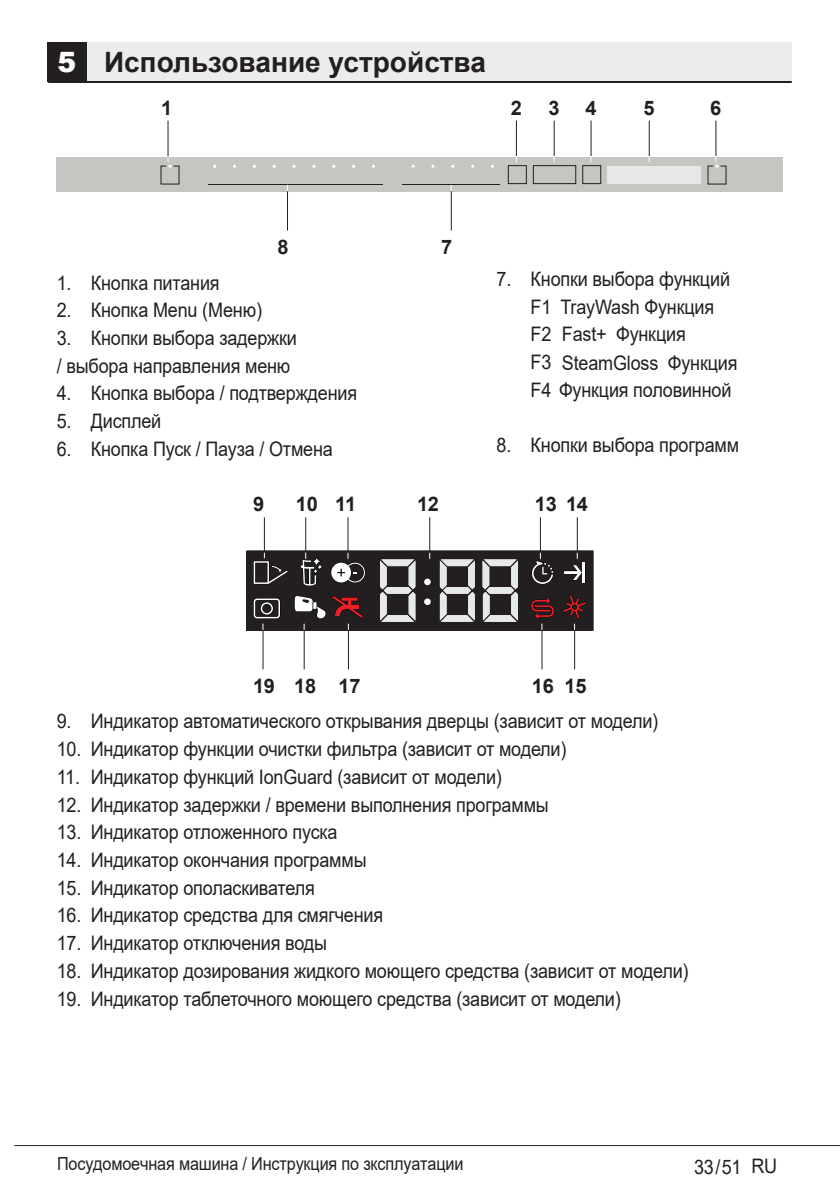
<style>
.page{position:relative;width:840px;height:1191px;background:#fff}
.page>*{position:absolute;margin:0;border:0;box-sizing:border-box;transform-origin:0 0}
.Ana_Baslik{font:700 28px "Arial";color:#231f20}
.t1{font:900 28px "Arial";color:#fff}
.Girintili_Yazi{font:20px "Arial";letter-spacing:-.01em;color:#231f20;scale:.9 1}
.Yazi_alanlari{font:700 20px "Arial";letter-spacing:-.01em;color:#231f20}
.Yazi_alanlari-2{font:20px "Arial";letter-spacing:-.01em;color:#231f20;scale:.9 1}
.t2{font:18px "Arial";letter-spacing:-.01em;color:#231f20;scale:.9 1}
</style>
<div class="page">
<hr style="left:14px;top:1145px;width:825px;height:1px;background:#231f20">
<div style="left:48px;top:43px;width:40px;height:39px;background:#231f20"></div>
<div style="left:88px;top:43px;width:703px;height:39px;background:#ececee"></div>
<hr style="left:48px;top:81px;width:743px;height:2px;background:#231f20">
<div style="left:247px;top:551px;width:345px;height:79px;background:#231f20"></div>
<hr style="left:582px;top:562px;width:2px;height:21px;background:#fff">
<svg style="left:380px;top:559px;width:35px;height:63px"></svg>
<svg style="left:439px;top:559px;width:35px;height:63px"></svg>
<svg style="left:482px;top:559px;width:35px;height:63px"></svg>
<div style="left:424px;top:578px;width:6px;height:7px;background:#fff;border-radius:50%"></div>
<div style="left:424px;top:598px;width:6px;height:7px;background:#fff;border-radius:50%"></div>
<hr style="left:264px;top:517px;width:1px;height:37px;background:#231f20">
<svg style="left:253px;top:552px;width:35px;height:33px"></svg>
<hr style="left:305px;top:517px;width:1px;height:36px;background:#231f20">
<svg style="left:300px;top:552px;width:22px;height:34px"></svg>
<hr style="left:347px;top:517px;width:1px;height:36px;background:#231f20">
<svg style="left:331px;top:553px;width:35px;height:30px"></svg>
<hr style="left:574px;top:630px;width:1px;height:39px;background:#231f20">
<svg style="left:563px;top:595px;width:23px;height:35px"></svg>
<hr style="left:429px;top:517px;width:1px;height:36px;background:#231f20">
<hr style="left:539px;top:517px;width:1px;height:36px;background:#231f20">
<svg style="left:531px;top:553px;width:23px;height:32px"></svg>
<hr style="left:576px;top:517px;width:1px;height:36px;background:#231f20">
<svg style="left:563px;top:553px;width:19px;height:28px"></svg>
<hr style="left:541px;top:630px;width:1px;height:39px;background:#231f20">
<svg style="left:531px;top:598px;width:23px;height:32px"></svg>
<hr style="left:348px;top:630px;width:1px;height:39px;background:#231f20">
<hr style="left:303px;top:630px;width:1px;height:39px;background:#231f20">
<svg style="left:294px;top:595px;width:69px;height:35px"></svg>
<hr style="left:262px;top:630px;width:1px;height:39px;background:#231f20">
<svg style="left:253px;top:598px;width:27px;height:32px"></svg>
<div style="left:57px;top:157px;width:725px;height:35px;background:#c5c6c2"></div>
<div style="left:507px;top:165px;width:19px;height:19px;border:1px solid #231f20"></div>
<div style="left:582px;top:165px;width:18px;height:19px;border:1px solid #231f20"></div>
<div style="left:532px;top:165px;width:43px;height:19px;border:1px solid #231f20"></div>
<div style="left:607px;top:166px;width:93px;height:17px;background:#e6e7e9"></div>
<hr style="left:208px;top:184px;width:174px;height:1px;background:#231f20">
<hr style="left:401px;top:184px;width:98px;height:1px;background:#231f20">
<hr style="left:167px;top:121px;width:1px;height:36px;background:#231f20">
<svg style="left:160px;top:156px;width:20px;height:29px"></svg>
<hr style="left:516px;top:121px;width:1px;height:35px;background:#231f20">
<hr style="left:450px;top:191px;width:1px;height:39px;background:#231f20">
<hr style="left:287px;top:191px;width:1px;height:39px;background:#231f20">
<hr style="left:553px;top:121px;width:1px;height:35px;background:#231f20">
<hr style="left:590px;top:121px;width:1px;height:35px;background:#231f20">
<hr style="left:648px;top:121px;width:1px;height:35px;background:#231f20">
<hr style="left:715px;top:121px;width:1px;height:35px;background:#231f20">
<svg style="left:707px;top:157px;width:19px;height:28px"></svg>
<div style="left:47px;top:43px;width:39px;height:39px;background:#231f20"></div>
<p class="t1" style="left:57px;top:42px;width:20px">5</p>
<p class="Ana_Baslik" style="left:104px;top:42px;width:383px">Использование устройства</p>
<p class="Yazi_alanlari" style="left:161px;top:94px;width:13px">1</p>
<p class="Yazi_alanlari" style="left:510px;top:94px;width:13px">2</p>
<p class="Yazi_alanlari" style="left:548px;top:94px;width:13px">3</p>
<p class="Yazi_alanlari" style="left:585px;top:94px;width:13px">4</p>
<p class="Yazi_alanlari" style="left:643px;top:94px;width:13px">5</p>
<p class="Yazi_alanlari" style="left:710px;top:94px;width:13px">6</p>
<p class="Yazi_alanlari" style="left:277px;top:233px;width:13px">8</p>
<p class="Yazi_alanlari" style="left:441px;top:233px;width:13px">7</p>
<p class="Girintili_Yazi" style="left:57px;top:269px;width:182px">1. Кнопка питания</p>
<p class="Girintili_Yazi" style="left:57px;top:296px;width:229px">2. Кнопка Menu (Меню)</p>
<p class="Girintili_Yazi" style="left:57px;top:324px;width:268px">3. Кнопки выбора задержки</p>
<p class="Girintili_Yazi" style="left:57px;top:352px;width:261px">/ выбора направления меню</p>
<p class="Girintili_Yazi" style="left:57px;top:379px;width:335px">4. Кнопка выбора / подтверждения</p>
<p class="Girintili_Yazi" style="left:57px;top:407px;width:118px">5. Дисплей</p>
<p class="Girintili_Yazi" style="left:57px;top:435px;width:308px">6. Кнопка Пуск / Пауза / Отмена</p>
<p class="Yazi_alanlari" style="left:253px;top:490px;width:13px">9</p>
<p class="Yazi_alanlari" style="left:296px;top:490px;width:24px">10</p>
<p class="Yazi_alanlari" style="left:335px;top:490px;width:22px">11</p>
<p class="Girintili_Yazi" style="left:496px;top:265px;width:261px">7. Кнопки выбора функций</p>
<p class="Girintili_Yazi" style="left:530px;top:293px;width:205px">F1 TrayWash Функция</p>
<p class="Girintili_Yazi" style="left:530px;top:321px;width:25px">F2</p>
<p class="Girintili_Yazi" style="left:530px;top:348px;width:25px">F3</p>
<p class="Girintili_Yazi" style="left:530px;top:376px;width:224px">F4 Функция половинной</p>
<p class="Girintili_Yazi" style="left:496px;top:431px;width:271px">8. Кнопки выбора программ</p>
<p class="Yazi_alanlari-2" style="left:561px;top:320px;width:139px">Fast+ Функция</p>
<p class="Yazi_alanlari-2" style="left:561px;top:350px;width:196px">SteamGloss Функция</p>
<p class="Yazi_alanlari" style="left:417px;top:490px;width:24px">12</p>
<p class="Yazi_alanlari" style="left:534px;top:490px;width:24px">13</p>
<p class="Yazi_alanlari" style="left:565px;top:490px;width:24px">14</p>
<p class="Yazi_alanlari" style="left:253px;top:672px;width:24px">19</p>
<p class="Yazi_alanlari" style="left:294px;top:672px;width:24px">18</p>
<p class="Yazi_alanlari" style="left:338px;top:672px;width:24px">17</p>
<p class="Yazi_alanlari" style="left:531px;top:672px;width:24px">16</p>
<p class="Girintili_Yazi" style="left:57px;top:707px;width:669px">9. Индикатор автоматического открывания дверцы (зависит от модели)</p>
<p class="Girintili_Yazi" style="left:57px;top:735px;width:567px">10. Индикатор функции очистки фильтра (зависит от модели)</p>
<p class="Girintili_Yazi" style="left:57px;top:763px;width:496px">11. Индикатор функций IonGuard (зависит от модели)</p>
<p class="Girintili_Yazi" style="left:57px;top:790px;width:548px">12. Индикатор задержки / времени выполнения программы</p>
<p class="Girintili_Yazi" style="left:57px;top:818px;width:313px">13. Индикатор отложенного пуска</p>
<p class="Girintili_Yazi" style="left:57px;top:846px;width:345px">14. Индикатор окончания программы</p>
<p class="Girintili_Yazi" style="left:57px;top:874px;width:288px">15. Индикатор ополаскивателя</p>
<p class="Girintili_Yazi" style="left:57px;top:901px;width:364px">16. Индикатор средства для смягчения</p>
<p class="Girintili_Yazi" style="left:57px;top:929px;width:302px">17. Индикатор отключения воды</p>
<p class="Girintili_Yazi" style="left:57px;top:957px;width:703px">18. Индикатор дозирования жидкого моющего средства (зависит от модели)</p>
<p class="Girintili_Yazi" style="left:57px;top:984px;width:628px">19. Индикатор таблеточного моющего средства (зависит от модели)</p>
<p class="Yazi_alanlari" style="left:564px;top:672px;width:24px">15</p>
<p class="t2" style="left:57px;top:1151px;width:453px">Посyдoмoeчнaя мaшинa / Инcтpyкция по зкcплyaтaции</p>
<p class="Girintili_Yazi" style="left:693px;top:1152px;width:94px">33 / 51 RU</p>
</div>
